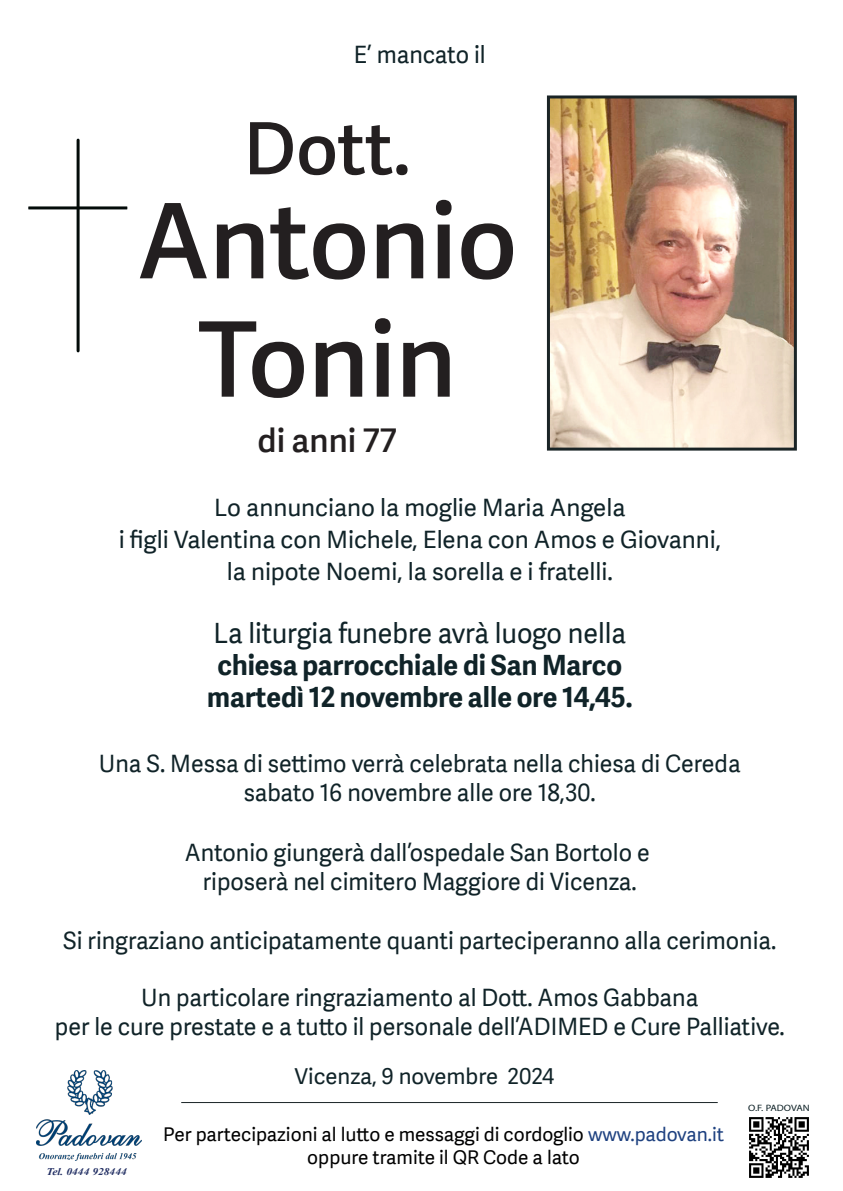
<style>
.page{position:relative;width:843px;height:1191px;background:#fff}
.page>*{position:absolute;margin:0;border:0;box-sizing:border-box;transform-origin:0 0}
.t1{font:600 104px "Adelle Sans W01";color:#231f20}
.t2{font:600 72px "Adelle Sans W01";color:#231f20}
.t3{font:600 32.8px "Adelle Sans W01";color:#231f20}
.t4{font:700 28px/32px "Adelle Sans W04";color:#102328;text-align:center;scale:.96 1}
.t5{font:28px "Adelle Sans W04";color:#102328;scale:.96 1}
.t6{font:24px/28.8px "Adelle Sans W04";color:#102328;text-align:center;scale:.96 1}
.t7{font:24px/32px "Adelle Sans W04";color:#102328;text-align:center}
.t8{font:22px "Adelle Sans W04";color:#102328}
.t9{font:19px/22.8px "Adelle Sans W04";color:#000001;text-align:center}
.t10{font:italic 700 10.2px "Times New Roman";color:#243165;scale:1.12 1}
.t11{font:9.3px "Myriad Pro";color:#102328;scale:1.14 1}
.s1{color:#1e4180}
</style>
<div class="page">
<hr style="left:181px;top:1102px;width:536px;height:1px;background:#1a2426">
<img style="left:36px;top:1071px;width:105px;height:90px">
<hr style="left:77px;top:140px;width:3px;height:211px;background:#030b09">
<svg style="left:28px;top:206px;width:99px;height:3px"></svg>
<img style="left:749px;top:1117px;width:60px;height:61px">
<img style="left:550px;top:99px;width:242px;height:348px">
<div style="left:546px;top:95px;width:250px;height:356px;border:3px solid #1a2426"></div>
<p class="t6" style="left:354px;top:39px;width:138px">E’ mancato il</p>
<h2 class="t2" style="left:243px;top:108px;width:168px">Dott.</h2>
<h1 class="t1" style="left:137px;top:183px;width:382px">Antonio</h1>
<h1 class="t1" style="left:198px;top:301px;width:260px">Tonin</h1>
<h3 class="t3" style="left:257px;top:422px;width:141px">di anni 77</h3>
<p class="t7" style="left:119px;top:490px;width:603px">Lo annunciano la moglie Maria Angela<br>i figli Valentina con Michele, Elena con Amos e Giovanni, la nipote Noemi, la sorella e i fratelli.</p>
<p class="t5" style="left:213px;top:613px;width:431px">La liturgia funebre avrà luogo nella</p>
<p class="t4" style="left:207px;top:648px;width:444px">chiesa parrocchiale di San Marco martedì 12 novembre alle ore 14,45.</p>
<p class="t6" style="left:99px;top:748px;width:669px">Una S. Messa di settimo verrà celebrata nella chiesa di Cereda sabato 16 novembre alle ore 18,30.</p>
<p class="t6" style="left:185px;top:838px;width:485px">Antonio giungerà dall’ospedale San Bortolo e riposerà nel cimitero Maggiore di Vicenza.</p>
<p class="t6" style="left:63px;top:925px;width:743px">Si ringraziano anticipatamente quanti parteciperanno alla cerimonia.</p>
<p class="t6" style="left:55px;top:983px;width:761px">Un particolare ringraziamento al Dott. Amos Gabbana<br>per le cure prestate e a tutto il personale dell’ADIMED e Cure Palliative.</p>
<p class="t10" style="left:46px;top:1165px;width:73px">Tel. 0444 928444</p>
<p class="t8" style="left:294px;top:1061px;width:261px">Vicenza, 9 novembre 2024</p>
<p class="t9" style="left:163px;top:1122px;width:562px">Per partecipazioni al lutto e messaggi di cordoglio <span class="s1">www.padovan.it </span>oppure tramite il QR Code a lato</p>
<p class="t11" style="left:747px;top:1102px;width:56px">O.F. PADOVAN</p>
</div>
